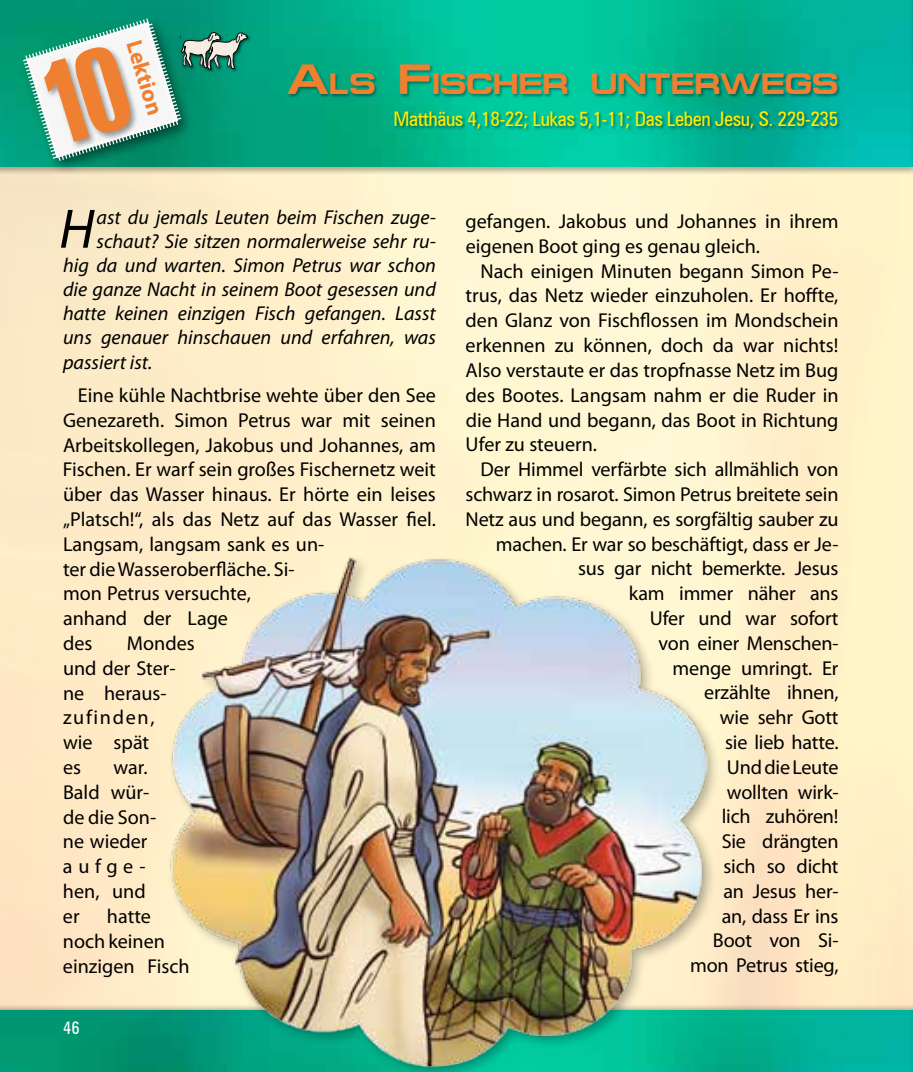
<style>
.page{position:relative;width:913px;height:1072px;background:#fff}
.page>*{position:absolute;margin:0;border:0;box-sizing:border-box;transform-origin:0 0}
.t1{font:italic 56px "Myriad Pro";color:#000}
.t2{font:700 29.4px "Micado";letter-spacing:-.005em;color:#f08031}
.t3{font:700 22.75px "Myriad Pro";color:#f08031}
.t4{font:20.12px/24.8px "Myriad Pro";color:#000}
.t5{font:italic 20.12px "Myriad Pro";color:#000}
.t6{font:condensed 20.12px "Zurich BT";letter-spacing:-.02em;color:#ffed00}
.t7{font:condensed 17.5px "Zurich BT";color:#fff}
.s1{font-size:42px}
</style>
<div class="page">
<div style="left:0;top:0;width:913px;height:174px;background:#000;opacity:.3"></div>
<img style="left:0;top:0;width:910px;height:167px">
<div style="left:179px;top:31px;width:72px;height:41px;background:#000;opacity:.6"></div>
<hr style="left:910px;top:0;width:3px;height:174px;background:#000;opacity:.3">
<div style="left:0;top:1002px;width:913px;height:69px;background:#000;opacity:.3"></div>
<img style="left:0;top:1010px;width:910px;height:61px">
<hr style="left:910px;top:1002px;width:3px;height:69px;background:#000;opacity:.3">
<div style="left:17px;top:13px;width:177px;height:161px;background:#000;opacity:.5"></div>
<div style="left:286px;top:64px;width:554px;height:66px;background:#000;opacity:.4"></div>
<div style="left:165px;top:551px;width:555px;height:520px;background:#000;opacity:.3"></div>
<img style="left:167px;top:554px;width:540px;height:513px">
<svg style="left:22px;top:17px;width:226px;height:145px"></svg>
<p class="t3" style="left:148px;top:36px;width:79px;rotate:73deg">Lektion</p>
<h2 class="t2" style="left:287px;top:67px;width:553px"><span class="s1">A</span>LS <span class="s1">F</span>ISCHER UNTERWEGS</h2>
<p class="t6" style="left:393px;top:106px;width:446px">Matthäus 4,18-22; Lukas 5,1-11; Das Leben Jesu, S. 229-235</p>
<h1 class="t1" style="left:59px;top:194px;width:37px">H</h1>
<p class="t5" style="left:97px;top:204px;width:341px">ast du jemals Leuten beim Fischen zuge-</p>
<p class="t5" style="left:97px;top:228px;width:341px">schaut? Sie sitzen normalerweise sehr ru-</p>
<p class="t5" style="left:63px;top:253px;width:374px">hig da und warten. Simon Petrus war schon</p>
<p class="t5" style="left:63px;top:277px;width:374px">die ganze Nacht in seinem Boot gesessen und</p>
<p class="t5" style="left:63px;top:301px;width:374px">hatte keinen einzigen Fisch gefangen. Lasst</p>
<p class="t5" style="left:63px;top:325px;width:374px">uns genauer hinschauen und erfahren, was</p>
<p class="t5" style="left:63px;top:349px;width:91px">passiert ist.</p>
<p class="t4" style="left:63px;top:382px;width:374px;text-indent:15px">Eine kühle Nachtbrise wehte über den See<br>Genezareth. Simon Petrus war mit seinen<br>Arbeitskollegen, Jakobus und Johannes, am<br>Fischen. Er warf sein großes Fischernetz weit über das Wasser hinaus. Er hörte ein leises „Platsch!“, als das Netz auf das Wasser fiel.<br>Langsam, langsam sank es un-<br>ter dieWasseroberfläche. Si-<br>mon Petrus versuchte,<br>anhand der Lage<br>des</p>
<p class="t4" style="left:63px;top:630px;width:133px;text-indent:64px">Mondes und der Ster&shy;ne heraus&shy;zufinden,<br>wie spät<br>es</p>
<p class="t4" style="left:63px;top:754px;width:95px;text-indent:50px">war.<br>Bald wür&shy;de die Son&shy;ne wieder aufge&shy;hen, und er</p>
<p class="t4" style="left:63px;top:903px;width:128px;text-indent:44px">hatte noch keinen einzigen Fisch</p>
<p class="t7" style="left:63px;top:1017px;width:18px">46</p>
<p class="t4" style="left:466px;top:208px;width:374px">gefangen. Jakobus und Johannes in ihrem eigenen Boot ging es genau gleich.</p>
<p class="t4" style="left:465px;top:258px;width:374px;text-align:justify;text-indent:15px">Nach einigen Minuten begann Simon Pe&shy;trus, das Netz wieder einzuholen. Er hoffte, den Glanz von Fischflossen im Mondschein erkennen zu können, doch da war nichts!<br>Also verstaute er das tropfnasse Netz im Bug des Bootes. Langsam nahm er die Ruder in die Hand und begann, das Boot in Richtung Ufer zu steuern.</p>
<p class="t4" style="left:466px;top:456px;width:374px;text-align:right">Der Himmel verfärbte sich allmählich von schwarz in rosarot. Simon Petrus breitete sein<br>Netz aus und begann, es sorgfältig sauber zu machen. Er war so beschäftigt, dass er Je&shy;sus gar nicht bemerkte. Jesus<br>kam immer näher ans<br>Ufer und war sofort<br>von einer Menschen-<br>menge umringt. Er<br>erzählte ihnen,<br>wie sehr Gott<br>sie lieb hatte.<br>UnddieLeute<br>wollten wirk-<br>lich zuhören!<br>Sie drängten<br>sich so dicht<br>an Jesus her-<br>an, dass Er ins<br>Boot von Si-<br>mon Petrus stieg,</p>
</div>
